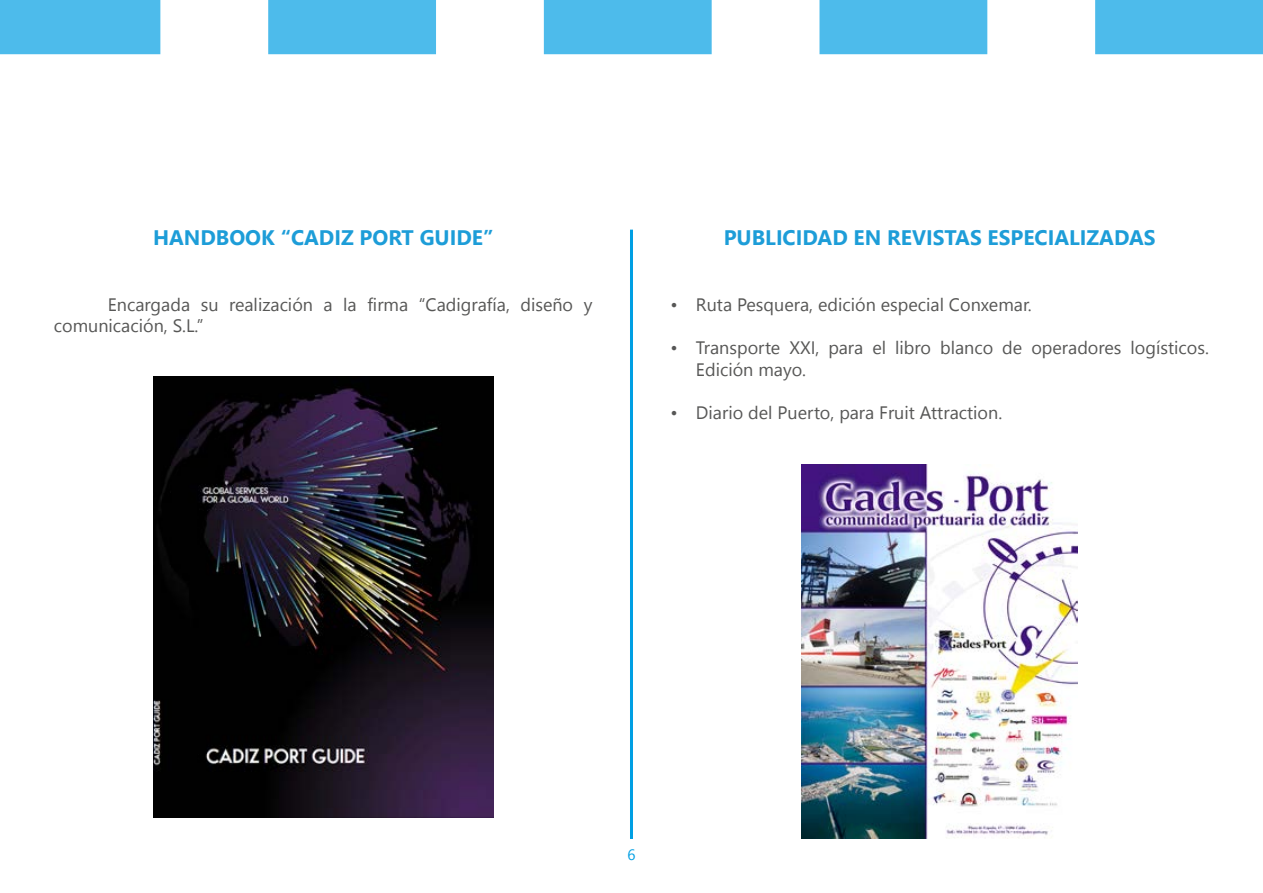
<style>
.page{position:relative;width:1263px;height:893px;background:#fff}
.page>*{position:absolute;margin:0;border:0;box-sizing:border-box;transform-origin:0 0}
.t1{font:700 21px "Nirmala UI";color:#1d9dd8}
.t2{font:18px/21.6px "Nirmala UI";color:#575756}
.t3{font:15px "Nirmala UI";color:#009fe3}
</style>
<div class="page">
<svg style="left:0;top:0;width:1263px;height:54px;fill:#4dbbeb"></svg>
<hr style="left:630px;top:230px;width:3px;height:609px;background:#009fe3">
<img style="left:153px;top:376px;width:340px;height:441px">
<img style="left:802px;top:464px;width:276px;height:375px">
<p class="t1" style="left:153px;top:220px;width:342px">HANDBOOK “CADIZ PORT GUIDE”</p>
<p class="t1" style="left:724px;top:220px;width:433px">PUBLICIDAD EN REVISTAS ESPECIALIZADAS</p>
<p class="t2" style="left:54px;top:292px;width:540px;text-indent:54px">Encargada su realización a la firma “Cadigrafía, diseño y comunicación, S.L.”</p>
<p class="t2" style="left:670px;top:292px;width:363px">• Ruta Pesquera, edición especial Conxemar.</p>
<p class="t2" style="left:696px;top:336px;width:514px;text-indent:-26px">• Transporte XXI, para el libro blanco de operadores logísticos.<br>Edición mayo.</p>
<p class="t2" style="left:670px;top:400px;width:333px">• Diario del Puerto, para Fruit Attraction.</p>
<p class="t3" style="left:627px;top:842px;width:10px">6</p>
</div>
